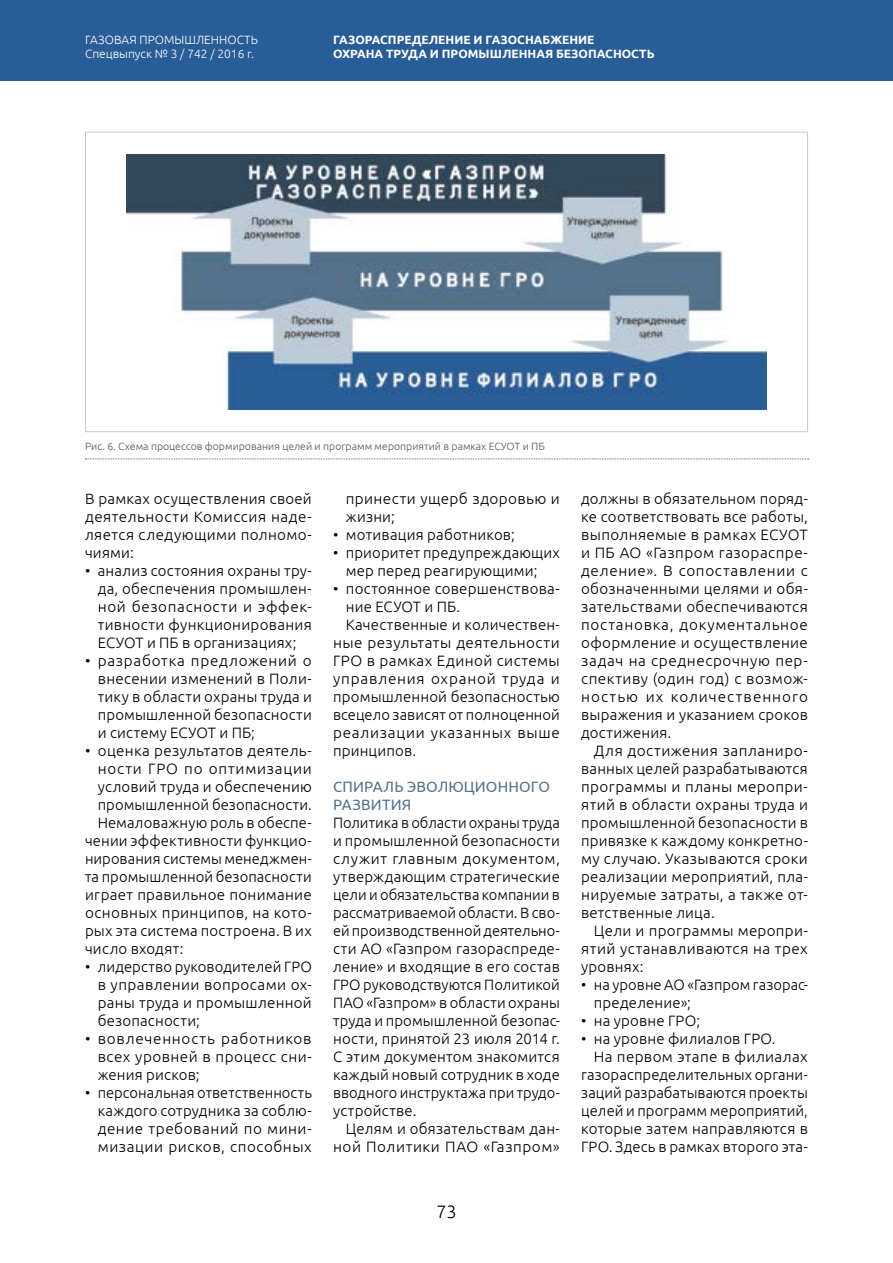
<style>
.page{position:relative;width:893px;height:1263px;background:#fff}
.page>*{position:absolute;margin:0;border:0;box-sizing:border-box;transform-origin:0 0}
.t1{font:300 18px "Ubuntu";color:#000}
.t2{font:300 15px/18px "Ubuntu";letter-spacing:.015em;color:#000;text-align:justify}
.t3{font:300 15px "Ubuntu";letter-spacing:.05em;color:#000}
.t4{font:15px/18px "Ubuntu";letter-spacing:.01em;color:#54728b}
.t5{font:300 15px "Ubuntu";letter-spacing:.045em;color:#000}
.t6{font:700 12px/14.4px "Ubuntu";color:#fff}
.t7{font:300 12px/14.4px "Ubuntu";color:#fff}
.t8{font:300 10.5px "Ubuntu";color:#5b5753}
</style>
<div class="page">
<div style="left:0;top:0;width:893px;height:81px;background:#295d97"></div>
<img style="left:127px;top:155px;width:639px;height:254px">
<svg style="left:85px;top:459px;width:723px;height:1px"></svg>
<p class="t7" style="left:85px;top:32px;width:174px">ГАЗОВАЯ ПРОМЫШЛЕННОСТЬ<br>Спецвыпуск № 3 / 742 / 2016 г.</p>
<p class="t6" style="left:333px;top:32px;width:323px">ГАЗОРАСПРЕДЕЛЕНИЕ И ГАЗОСНАБЖЕНИЕ<br>ОХРАНА ТРУДА И ПРОМЫШЛЕННАЯ БЕЗОПАСНОСТЬ</p>
<p class="t8" style="left:85px;top:440px;width:461px">Рис. 6. Схема процессов формирования целей и программ мероприятий в рамках ЕСУОТ и ПБ</p>
<p class="t2" style="left:85px;top:489px;width:228px">В рамках осуществления своей деятельности Комиссия наде&shy;ляется следующими полномо&shy;чиями:</p>
<p class="t2" style="left:98px;top:561px;width:216px;text-indent:-13px">• анализ состояния охраны тру&shy;да, обеспечения промышлен&shy;ной безопасности и эффек&shy;тивности функционирования ЕСУОТ и ПБ в организациях;</p>
<p class="t2" style="left:98px;top:651px;width:216px;text-indent:-13px">• разработка предложений о внесении изменений в Поли&shy;тику в области охраны труда и промышленной безопасности и систему ЕСУОТ и ПБ;</p>
<p class="t2" style="left:85px;top:741px;width:228px">• оценка результатов деятель-</p>
<p class="t3" style="left:98px;top:760px;width:216px">ности ГРО по оптимизации</p>
<p class="t2" style="left:98px;top:777px;width:216px">условий труда и обеспечению</p>
<p class="t2" style="left:98px;top:795px;width:216px">промышленной безопасности.</p>
<p class="t2" style="left:98px;top:813px;width:216px">Немаловажную роль в обеспе-</p>
<p class="t2" style="left:85px;top:831px;width:228px">чении эффективности функцио-</p>
<p class="t2" style="left:85px;top:849px;width:228px">нирования системы менеджмен-</p>
<p class="t2" style="left:85px;top:867px;width:228px">та промышленной безопасности</p>
<p class="t2" style="left:85px;top:885px;width:228px">играет правильное понимание</p>
<p class="t2" style="left:85px;top:903px;width:228px">основных принципов, на кото-</p>
<p class="t2" style="left:85px;top:921px;width:228px">рых эта система построена. В их</p>
<p class="t2" style="left:85px;top:939px;width:100px">число входят:</p>
<p class="t2" style="left:98px;top:957px;width:216px;text-indent:-13px">• лидерство руководителей ГРО в управлении вопросами ох&shy;раны труда и промышленной безопасности;</p>
<p class="t2" style="left:98px;top:1029px;width:216px;text-indent:-13px">• вовлеченность работников всех уровней в процесс сни&shy;жения рисков;</p>
<p class="t2" style="left:98px;top:1083px;width:216px;text-indent:-13px">• персональная ответственность каждого сотрудника за соблю&shy;дение требований по мини&shy;мизации рисков, способных</p>
<p class="t2" style="left:346px;top:489px;width:216px">принести ущерб здоровью и жизни;</p>
<p class="t2" style="left:333px;top:525px;width:183px">• мотивация работников;</p>
<p class="t2" style="left:346px;top:543px;width:216px;text-indent:-13px">• приоритет предупреждающих мер перед реагирующими;</p>
<p class="t2" style="left:333px;top:579px;width:228px">• постоянное совершенствова-</p>
<p class="t2" style="left:346px;top:597px;width:116px">ние ЕСУОТ и ПБ.</p>
<p class="t2" style="left:346px;top:615px;width:216px">Качественные и количествен-</p>
<p class="t2" style="left:333px;top:633px;width:228px">ные результаты деятельности</p>
<p class="t2" style="left:333px;top:651px;width:228px">ГРО в рамках Единой системы</p>
<p class="t3" style="left:333px;top:670px;width:228px">управления охраной труда и</p>
<p class="t2" style="left:333px;top:687px;width:228px">промышленной безопасностью</p>
<p class="t2" style="left:333px;top:705px;width:228px">всецело зависят от полноценной</p>
<p class="t5" style="left:333px;top:724px;width:228px">реализации указанных выше</p>
<p class="t2" style="left:333px;top:741px;width:85px">принципов.</p>
<p class="t4" style="left:333px;top:777px;width:197px">Сп ираль эволюционного развития</p>
<p class="t2" style="left:333px;top:813px;width:228px">Политика в области охраны труда и промышленной безопасности служит главным документом, утверждающим стратегические цели и обязательства компании в рассматриваемой области. В сво&shy;ей производственной деятельно&shy;сти АО «Газпром газораспреде&shy;ление» и входящие в его состав ГРО руководствуются Политикой ПАО «Газпром» в области охраны труда и промышленной безопас&shy;ности, принятой 23 июля 2014 г.<br>С этим документом знакомится каждый новый сотрудник в ходе вводного инструктажа при трудо&shy;устройстве.</p>
<p class="t2" style="left:333px;top:1119px;width:228px;text-align:right">Целям и обязательствам дан&shy;ной Политики ПАО «Газпром»</p>
<p class="t1" style="left:436px;top:1201px;width:22px">73</p>
<p class="t2" style="left:581px;top:489px;width:228px">должны в обязательном поряд&shy;ке соответствовать все работы, выполняемые в рамках ЕСУОТ и ПБ АО «Газпром газораспре&shy;деление». В сопоставлении с обозначенными целями и обя&shy;зательствами обеспечиваются постановка, документальное оформление и осуществление задач на среднесрочную пер&shy;спективу (один год) с возмож&shy;ностью их количественного выражения и указанием сроков достижения.</p>
<p class="t2" style="left:581px;top:741px;width:228px;text-indent:13px">Для достижения запланиро&shy;ванных целей разрабатываются программы и планы меропри&shy;ятий в области охраны труда и промышленной безопасности в привязке к каждому конкретно&shy;му случаю. Указываются сроки реализации мероприятий, пла&shy;нируемые затраты, а также от&shy;ветственные лица.</p>
<p class="t2" style="left:581px;top:921px;width:228px;text-indent:13px">Цели и программы меропри&shy;ятий устанавливаются на трех уровнях:</p>
<p class="t2" style="left:594px;top:975px;width:216px;text-indent:-13px">• на уровне АО «Газпром газорас&shy;пределение»;</p>
<p class="t2" style="left:581px;top:1011px;width:120px">• на уровне ГРО;</p>
<p class="t2" style="left:581px;top:1029px;width:196px">• на уровне филиалов ГРО.</p>
<p class="t2" style="left:594px;top:1047px;width:215px">На первом этапе в филиалах</p>
<p class="t2" style="left:581px;top:1065px;width:228px">газораспределительных органи-</p>
<p class="t2" style="left:581px;top:1083px;width:228px">заций разрабатываются проекты</p>
<p class="t2" style="left:581px;top:1101px;width:228px">целей и программ мероприятий,</p>
<p class="t2" style="left:581px;top:1119px;width:228px">которые затем направляются в</p>
<p class="t2" style="left:581px;top:1137px;width:228px">ГРО. Здесь в рамках второго эта-</p>
</div>
